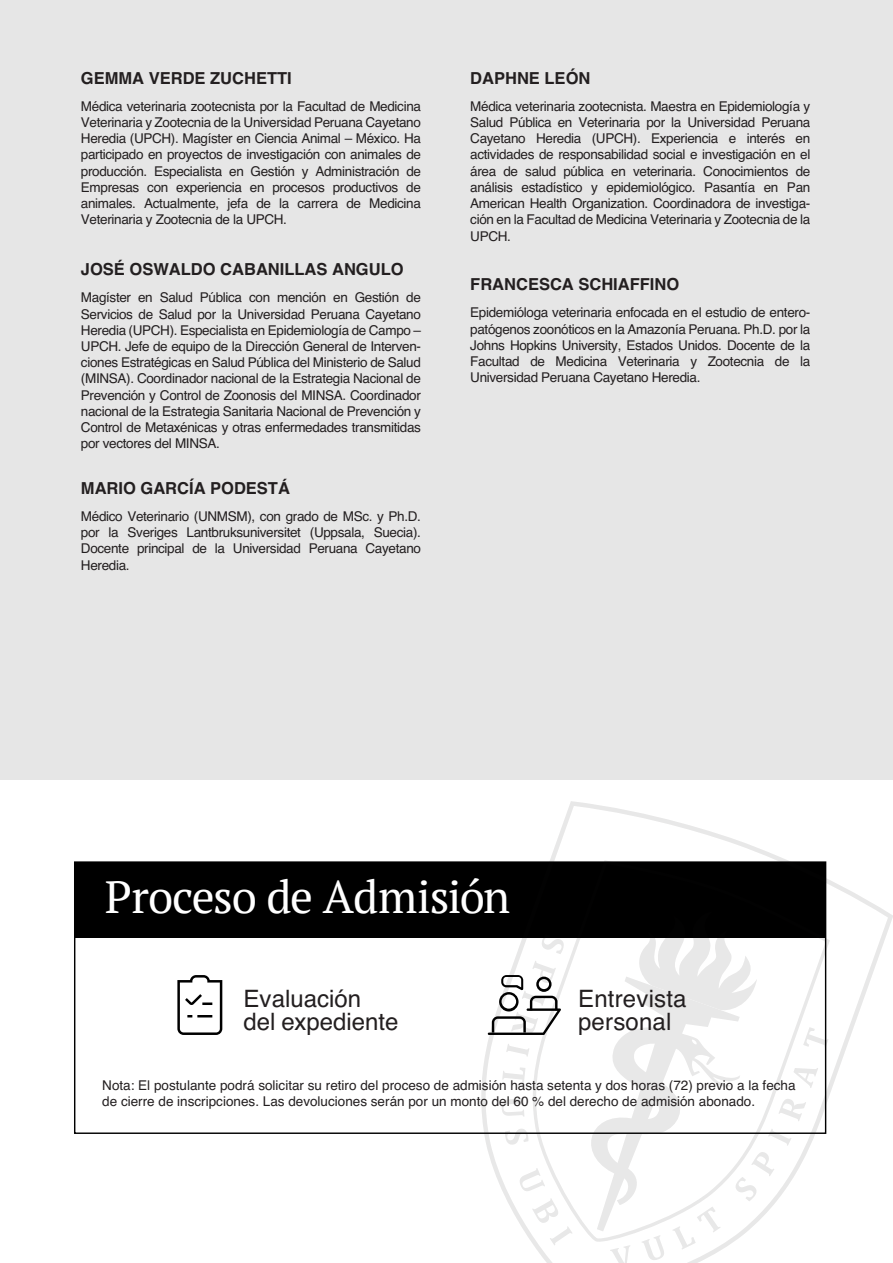
<style>
.page{position:relative;width:893px;height:1263px;background:#fff}
.page>*{position:absolute;margin:0;border:0;box-sizing:border-box;transform-origin:0 0}
.t1{font:45.45px "PT Serif";letter-spacing:-.025em;color:#fff}
.t2{font:24px/22.8px "Helvetica";color:#231f20}
.t3{font:700 16.5px "Helvetica";color:#231f20}
.t4{font:13.5px/16.2px "Helvetica";letter-spacing:-.025em;color:#231f20;text-align:justify}
.t5{font:13.5px/16.2px "Helvetica";color:#231f20}
</style>
<div class="page">
<div style="left:75px;top:862px;width:751px;height:76px;background:#000"></div>
<svg style="left:481px;top:801px;width:412px;height:349px"></svg>
<svg style="left:526px;top:860px;width:304px;height:290px"></svg>
<svg style="left:177px;top:975px;width:45px;height:60px"></svg>
<svg style="left:488px;top:911px;width:340px;height:352px"></svg>
<div style="left:0;top:0;width:893px;height:780px;background:#e6e6e6"></div>
<p class="t3" style="left:81px;top:65px;width:212px">GEMMA VERDE ZUCHETTI</p>
<p class="t4" style="left:81px;top:98px;width:342px">Médica veterinaria zootecnista por la Facultad de Medicina Veterinaria y Zootecnia de la Universidad Peruana Cayetano Heredia (UPCH). Magíster en Ciencia Animal – México. Ha participado en proyectos de investigación con animales de producción. Especialista en Gestión y Administración de Empresas con experiencia en procesos productivos de animales. Actualmente, jefa de la carrera de Medicina Veterinaria y Zootecnia de la UPCH.</p>
<p class="t3" style="left:81px;top:256px;width:324px">JOSÉ OSWALDO CABANILLAS ANGULO</p>
<p class="t4" style="left:81px;top:290px;width:342px">Magíster en Salud Pública con mención en Gestión de Servicios de Salud por la Universidad Peruana Cayetano Heredia (UPCH). Especialista en Epidemiología de Campo – UPCH. Jefe de equipo de la Dirección General de Interven&shy;ciones Estratégicas en Salud Pública del Ministerio de Salud (MINSA). Coordinador nacional de la Estrategia Nacional de Prevención y Control de Zoonosis del MINSA. Coordinador nacional de la Estrategia Sanitaria Nacional de Prevención y Control de Metaxénicas y otras enfermedades transmitidas por vectores del MINSA.</p>
<p class="t3" style="left:81px;top:475px;width:211px">MARIO GARCÍA PODESTÁ</p>
<p class="t4" style="left:81px;top:508px;width:342px">Médico Veterinario (UNMSM), con grado de MSc. y Ph.D. por la Sveriges Lantbruksuniversitet (Uppsala, Suecia).<br>Docente principal de la Universidad Peruana Cayetano Heredia.</p>
<p class="t3" style="left:470px;top:65px;width:122px">DAPHNE LEÓN</p>
<p class="t4" style="left:470px;top:98px;width:342px">Médica veterinaria zootecnista. Maestra en Epidemiología y Salud Pública en Veterinaria por la Universidad Peruana Cayetano Heredia (UPCH). Experiencia e interés en actividades de responsabilidad social e investigación en el área de salud pública en veterinaria. Conocimientos de análisis estadístico y epidemiológico. Pasantía en Pan American Health Organization. Coordinadora de investiga&shy;ción en la Facultad de Medicina Veterinaria y Zootecnia de la UPCH.</p>
<p class="t3" style="left:470px;top:271px;width:210px">FRANCESCA SCHIAFFINO</p>
<p class="t4" style="left:470px;top:305px;width:342px">Epidemióloga veterinaria enfocada en el estudio de entero&shy;patógenos zoonóticos en la Amazonía Peruana. Ph.D. por la Johns Hopkins University, Estados Unidos. Docente de la Facultad de Medicina Veterinaria y Zootecnia de la Universidad Peruana Cayetano Heredia.</p>
<h1 class="t1" style="left:105px;top:867px;width:407px">Proceso de Admisión</h1>
<h2 class="t2" style="left:244px;top:988px;width:156px">Evaluación del expediente</h2>
<h2 class="t2" style="left:578px;top:988px;width:110px">Entrevista personal</h2>
<p class="t5" style="left:102px;top:1077px;width:695px">Nota: El postulante podrá solicitar su retiro del proceso de admisión hasta setenta y dos horas (72) previo a la fecha de cierre de inscripciones. Las devoluciones serán por un monto del 60 % del derecho de admisión abonado.</p>
</div>
